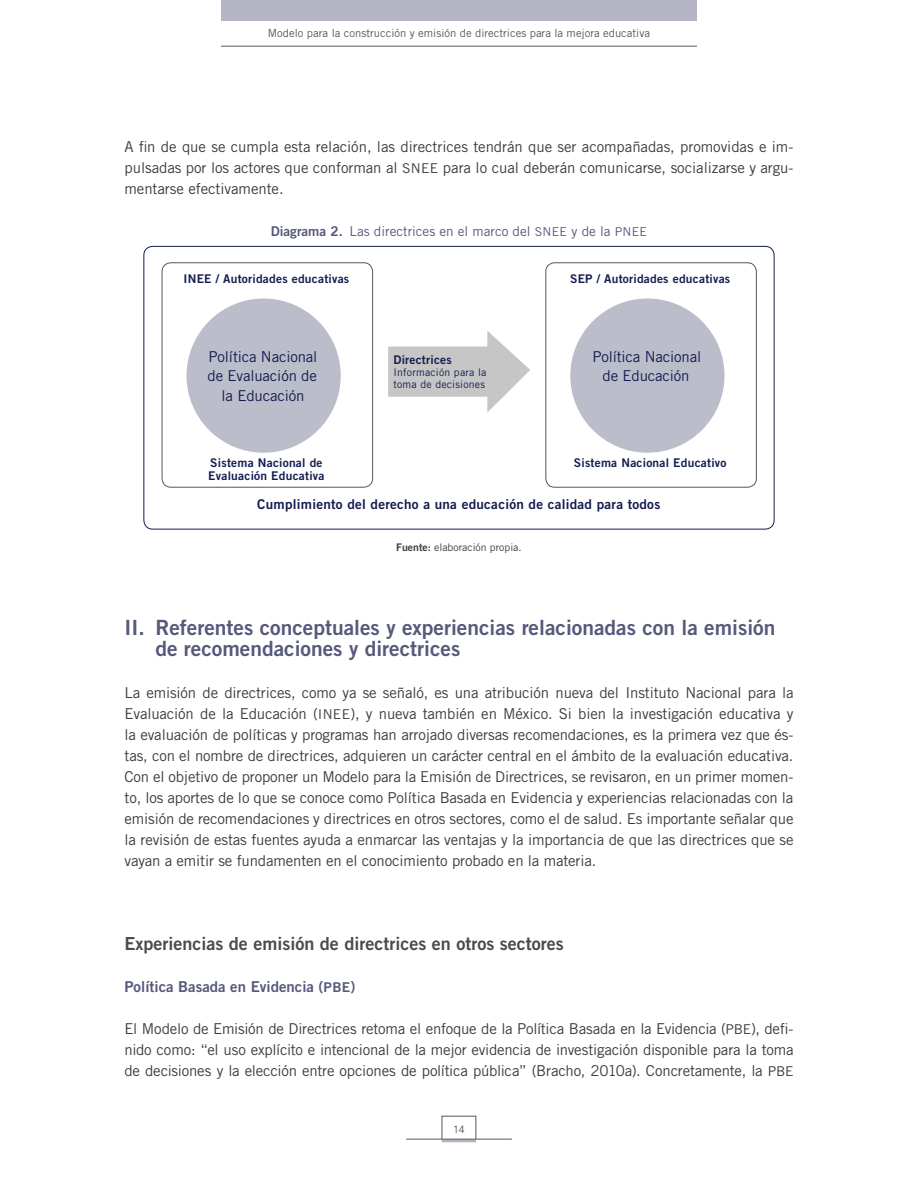
<style>
.page{position:relative;width:918px;height:1188px;background:#fff}
.page>*{position:absolute;margin:0;border:0;box-sizing:border-box;transform-origin:0 0}
.t1{font:21px/21px "Trade Gothic LT Std Bd 2";color:#57597b}
.t2{font:18px "Trade Gothic LT Std Bd 2";color:#4a4a49}
.t3{font:15px/21px "Trade Gothic LT Std";letter-spacing:-.01em;color:#3c3c3b;text-align:justify}
.t4{font:15px/19.5px "Trade Gothic LT Std";letter-spacing:-.01em;color:#131c4e;text-align:center}
.t5{font:15px "Trade Gothic LT Std Bd 2";color:#57597b}
.t6{font:13.5px "Trade Gothic LT Std Bd 2";letter-spacing:.02em;color:#131c4e}
.t7{font:13.5px "Trade Gothic LT Std";color:#57597b}
.t8{font:12px/13.5px "Trade Gothic LT Std Bd 2";letter-spacing:.02em;color:#131c4e}
.t9{font:11.25px "Trade Gothic LT Std";color:#575756}
.t10{font:10.5px/12px "Trade Gothic LT Std";letter-spacing:.02em;color:#131c4e}
.t11{font:10.5px "Trade Gothic LT Std";color:#3c3c3b}
.t12{font:300 10.5px "Univers LT Std";color:#3c3c3b}
.s1{font-size:13.5px}
.s2{font-family:"Trade Gothic LT Std Bd 2"}
.s3{font-size:12.15px}
</style>
<div class="page">
<div style="left:442px;top:1116px;width:34px;height:23px;border:1px solid #575756"></div>
<div style="left:221px;top:0;width:476px;height:21px;background:#b4b4c4"></div>
<hr style="left:221px;top:46px;width:476px;height:1px;background:#575756">
<hr style="left:442px;top:1139px;width:34px;height:3px;background:#b4b4c4">
<hr style="left:406px;top:1139px;width:106px;height:1px;background:#575756">
<div style="left:162px;top:262px;width:211px;height:226px;border:1px solid #575756;border-radius:9px"></div>
<svg style="left:388px;top:331px;width:142px;height:81px"></svg>
<div style="left:187px;top:299px;width:154px;height:154px;background:#bcbdca;border-radius:50%"></div>
<div style="left:546px;top:262px;width:211px;height:226px;border:1px solid #575756;border-radius:9px"></div>
<div style="left:570px;top:299px;width:155px;height:154px;background:#bcbdca;border-radius:50%"></div>
<p class="t9" style="left:268px;top:27px;width:384px">Modelo para la construcción y emisión de directrices para la mejora educativa</p>
<p class="t3" style="left:124px;top:135px;width:671px">A fin de que se cumpla esta relación, las directrices tendrán que ser acompañadas, promovidas e im&shy;pulsadas por los actores que conforman al <span class="s1">SNEE</span> para lo cual deberán comunicarse, socializarse y argu&shy;mentarse efectivamente.</p>
<p class="t7" style="left:271px;top:223px;width:378px"><span class="s2">Diagrama 2.</span> Las directrices en el marco del <span class="s3">SNEE</span> y de la <span class="s3">PNEE</span></p>
<p class="t8" style="left:184px;top:272px;width:167px">INEE / Autoridades educativas</p>
<p class="t8" style="left:570px;top:272px;width:162px">SEP / Autoridades educativas</p>
<p class="t4" style="left:208px;top:347px;width:111px">Política Nacional de Evaluación de la Educación</p>
<p class="t8" style="left:393px;top:352px;width:60px">Directrices</p>
<p class="t10" style="left:393px;top:366px;width:95px">Información para la toma de decisiones</p>
<p class="t4" style="left:592px;top:347px;width:110px">Política Nacional de Educación</p>
<p class="t8" style="left:208px;top:455px;width:118px">Sistema Nacional de<br>Evaluación Educativa</p>
<p class="t8" style="left:574px;top:455px;width:154px">Sistema Nacional Educativo</p>
<p class="t6" style="left:257px;top:495px;width:405px">Cumplimiento del derecho a una educación de calidad para todos</p>
<p class="t11" style="left:396px;top:540px;width:127px"><span class="s2">Fuente:</span> elaboración propia.</p>
<h1 class="t1" style="left:155px;top:616px;width:622px;text-indent:-31px">II. Referentes conceptuales y experiencias relacionadas con la emisión de recomendaciones y directrices</h1>
<p class="t3" style="left:124px;top:681px;width:671px">La emisión de directrices, como ya se señaló, es una atribución nueva del Instituto Nacional para la Evaluación de la Educación (<span class="s1">INEE</span>), y nueva también en México. Si bien la investigación educativa y la evaluación de políticas y programas han arrojado diversas recomendaciones, es la primera vez que és&shy;tas, con el nombre de directrices, adquieren un carácter central en el ámbito de la evaluación educativa.<br>Con el objetivo de proponer un Modelo para la Emisión de Directrices, se revisaron, en un primer momen&shy;to, los aportes de lo que se conoce como Política Basada en Evidencia y experiencias relacionadas con la emisión de recomendaciones y directrices en otros sectores, como el de salud. Es importante señalar que la revisión de estas fuentes ayuda a enmarcar las ventajas y la importancia de que las directrices que se vayan a emitir se fundamenten en el conocimiento probado en la materia.</p>
<p class="t2" style="left:124px;top:932px;width:441px">Experiencias de emisión de directrices en otros sectores</p>
<p class="t5" style="left:124px;top:977px;width:233px">Política Basada en Evidencia (<span class="s1">PBE</span>)</p>
<p class="t3" style="left:124px;top:1017px;width:671px">El Modelo de Emisión de Directrices retoma el enfoque de la Política Basada en la Evidencia (<span class="s1">PBE</span>), defi&shy;nido como: “el uso explícito e intencional de la mejor evidencia de investigación disponible para la toma de decisiones y la elección entre opciones de política pública” (Bracho, 2010a). Concretamente, la <span class="s1">PBE</span></p>
<p class="t12" style="left:453px;top:1123px;width:13px">14</p>
</div>
